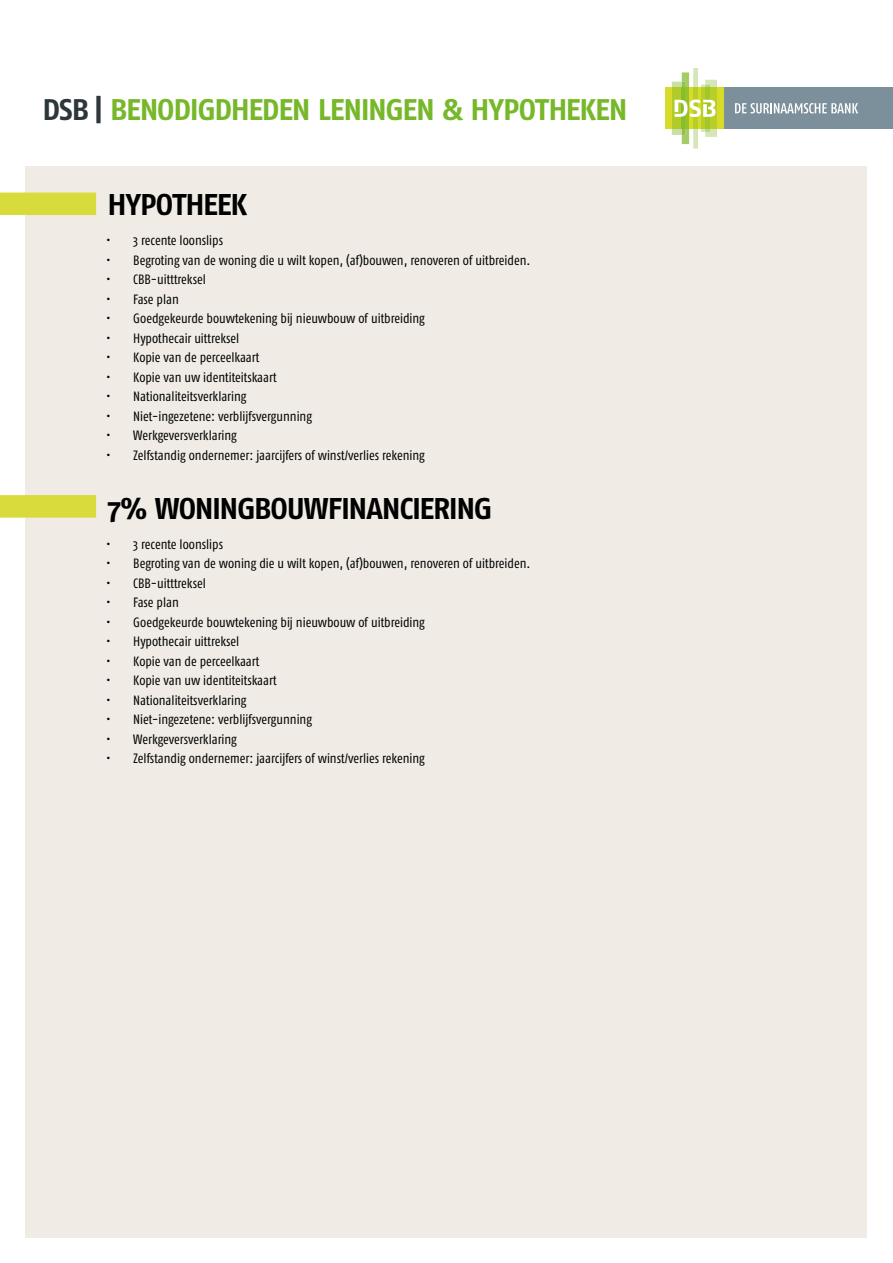
<style>
.page{position:relative;width:893px;height:1263px;background:#fff}
.page>*{position:absolute;margin:0;border:0;box-sizing:border-box;transform-origin:0 0}
.t1{font:700 30px "Fago No";letter-spacing:-.04em;color:#000}
.t2{font:700 29.85px "Fago No";letter-spacing:-.04em;color:#76b82a}
.t3{font:13.5px "Fago Co";color:#000}
.s1{color:#2d373b}
</style>
<div class="page">
<div style="left:26px;top:166px;width:841px;height:1071px;background:#f0ece5"></div>
<div style="left:666px;top:88px;width:58px;height:41px;background:#d8db29"></div>
<div style="left:724px;top:88px;width:169px;height:41px;background:#7c909b"></div>
<svg style="left:735px;top:103px;width:123px;height:10px"></svg>
<svg style="left:672px;top:68px;width:45px;height:81px"></svg>
<div style="left:0;top:193px;width:96px;height:22px;background:#d9da3c"></div>
<div style="left:0;top:495px;width:96px;height:23px;background:#d9da3c"></div>
<h2 class="t2" style="left:43px;top:92px;width:586px"><span class="s1">DSB |</span> BENODIGDHEDEN LENINGEN &amp; HYPOTHEKEN</h2>
<h1 class="t1" style="left:107px;top:187px;width:142px">HYPOTHEEK</h1>
<p class="t3" style="left:106px;top:233px;width:118px">• 3 recente loonslips</p>
<p class="t3" style="left:106px;top:252px;width:426px">• Begroting van de woning die u wilt kopen, (af)bouwen, renoveren of uitbreiden.</p>
<p class="t3" style="left:106px;top:272px;width:101px">• CBB-uitttreksel</p>
<p class="t3" style="left:106px;top:291px;width:74px">• Fase plan</p>
<p class="t3" style="left:106px;top:311px;width:320px">• Goedgekeurde bouwtekening bij nieuwbouw of uitbreiding</p>
<p class="t3" style="left:106px;top:330px;width:135px">• Hypothecair uittreksel</p>
<p class="t3" style="left:106px;top:350px;width:155px">• Kopie van de perceelkaart</p>
<p class="t3" style="left:106px;top:369px;width:172px">• Kopie van uw identiteitskaart</p>
<p class="t3" style="left:106px;top:389px;width:142px">• Nationaliteitsverklaring</p>
<p class="t3" style="left:106px;top:408px;width:207px">• Niet-ingezetene: verblijfsvergunning</p>
<p class="t3" style="left:106px;top:428px;width:132px">• Werkgeversverklaring</p>
<p class="t3" style="left:106px;top:447px;width:320px">• Zelfstandig ondernemer: jaarcijfers of winst/verlies rekening</p>
<h1 class="t1" style="left:107px;top:491px;width:387px">7% WONINGBOUWFINANCIERING</h1>
<p class="t3" style="left:106px;top:536px;width:118px">• 3 recente loonslips</p>
<p class="t3" style="left:106px;top:556px;width:426px">• Begroting van de woning die u wilt kopen, (af)bouwen, renoveren of uitbreiden.</p>
<p class="t3" style="left:106px;top:575px;width:101px">• CBB-uitttreksel</p>
<p class="t3" style="left:106px;top:595px;width:74px">• Fase plan</p>
<p class="t3" style="left:106px;top:614px;width:320px">• Goedgekeurde bouwtekening bij nieuwbouw of uitbreiding</p>
<p class="t3" style="left:106px;top:634px;width:135px">• Hypothecair uittreksel</p>
<p class="t3" style="left:106px;top:653px;width:155px">• Kopie van de perceelkaart</p>
<p class="t3" style="left:106px;top:673px;width:172px">• Kopie van uw identiteitskaart</p>
<p class="t3" style="left:106px;top:692px;width:142px">• Nationaliteitsverklaring</p>
<p class="t3" style="left:106px;top:712px;width:207px">• Niet-ingezetene: verblijfsvergunning</p>
<p class="t3" style="left:106px;top:731px;width:132px">• Werkgeversverklaring</p>
<p class="t3" style="left:106px;top:751px;width:320px">• Zelfstandig ondernemer: jaarcijfers of winst/verlies rekening</p>
</div>
